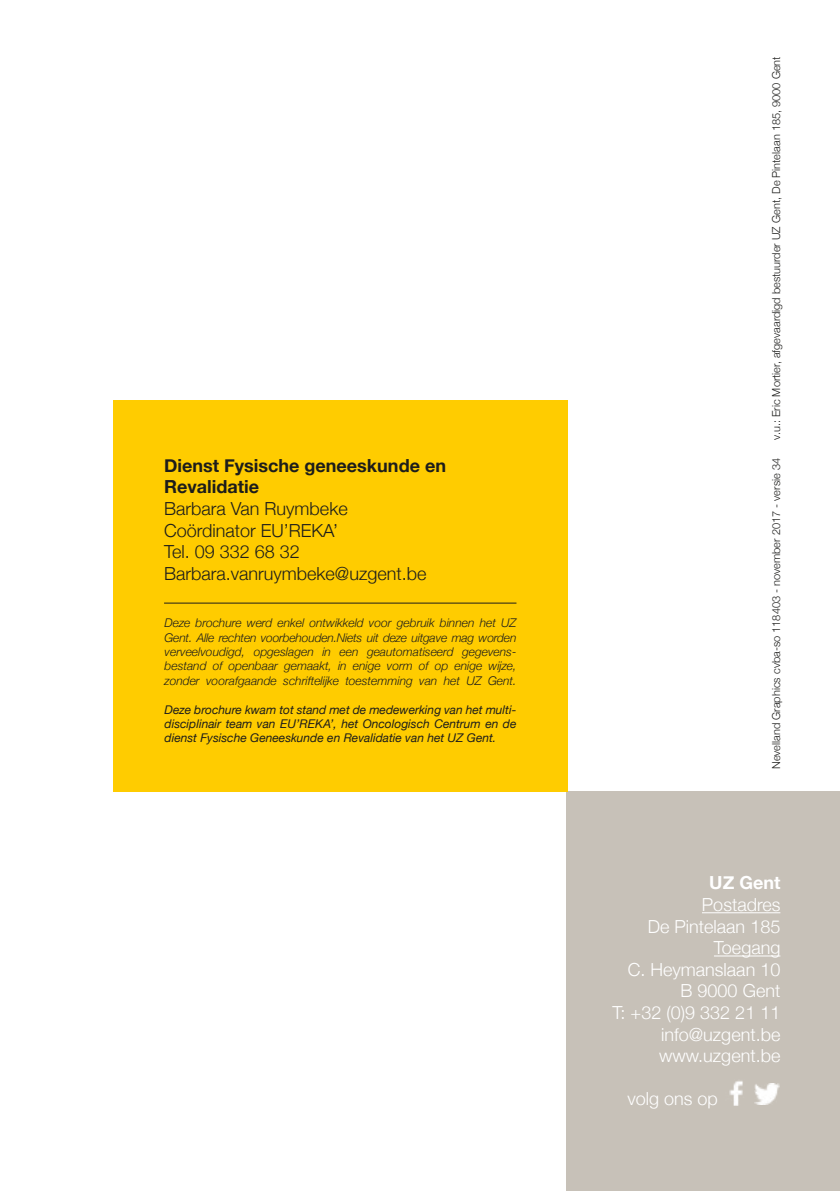
<style>
.page{position:relative;width:840px;height:1191px;background:#fff}
.page>*{position:absolute;margin:0;border:0;box-sizing:border-box;transform-origin:0 0}
.t1{font:300 18px/21.6px "Helvetica Neue";color:#fff;text-align:right}
.t2{font:300 18px/21.6px "Helvetica Neue";color:#1d1d1b}
.t3{font:700 18px/21.6px "Helvetica Neue";color:#1d1d1b}
.t4{font:700 18px "Helvetica Neue";color:#fff}
.t5{font:italic 300 12px/14.4px "Helvetica Neue";color:#1d1d1b;text-align:justify}
.t6{font:italic 12px/14.4px "Helvetica Neue";color:#1d1d1b;text-align:justify}
.t7{font:300 11px "Helvetica Neue";color:#1d1d1b}
</style>
<div class="page">
<div style="left:566px;top:791px;width:273px;height:400px;background:#c7c1b8"></div>
<div style="left:113px;top:401px;width:454px;height:391px;background:#fc0"></div>
<hr style="left:164px;top:602px;width:352px;height:1px;background:#1d1d1b">
<hr style="left:701px;top:912px;width:79px;height:1px;background:#fff">
<hr style="left:713px;top:955px;width:67px;height:1px;background:#fff">
<img style="left:729px;top:1081px;width:14px;height:24px">
<img style="left:754px;top:1083px;width:24px;height:21px">
<h1 class="t3" style="left:164px;top:455px;width:283px">Dienst Fysische geneeskunde en<br>Revalidatie</h1>
<h1 class="t2" style="left:164px;top:496px;width:264px">Barbara Van Ruymbeke<br>Coördinator EU’REKA’<br>Tel. 09 332 68 32<br>Barbara.vanruymbeke@uzgent.be</h1>
<p class="t5" style="left:164px;top:615px;width:353px">Deze brochure werd enkel ontwikkeld voor gebruik binnen het UZ Gent. Alle rechten voorbehouden.Niets uit deze uitgave mag worden verveelvoudigd, opgeslagen in een geautomatiseerd gegevens&shy;bestand of openbaar gemaakt, in enige vorm of op enige wijze, zonder voorafgaande schriftelijke toestemming van het UZ Gent.</p>
<p class="t6" style="left:164px;top:703px;width:353px">Deze brochure kwam tot stand met de medewerking van het multi&shy;disciplinair team van EU’REKA’, het Oncologisch Centrum en de dienst Fysische Geneeskunde en Revalidatie van het UZ Gent.</p>
<p class="t7" style="left:766px;top:440px;width:385px;rotate:-90deg">v.u.: Eric Mortier, afgevaardigd bestuurder UZ Gent, De Pintelaan 185, 9000 Gent</p>
<p class="t7" style="left:766px;top:769px;width:312px;rotate:-90deg">Nevelland Graphics cvba-so 118403 - november 2017 - versie 34</p>
<h1 class="t4" style="left:709px;top:869px;width:73px">UZ Gent</h1>
<h1 class="t1" style="left:612px;top:892px;width:169px">Postadres<br>De Pintelaan 185<br>Toegang<br>C. Heymanslaan 10<br>B 9000 Gent<br>T: +32 (0)9 332 21 11 info@uzgent.be www.uzgent.be</h1>
<h1 class="t1" style="left:627px;top:1087px;width:92px">volg ons op</h1>
</div>
